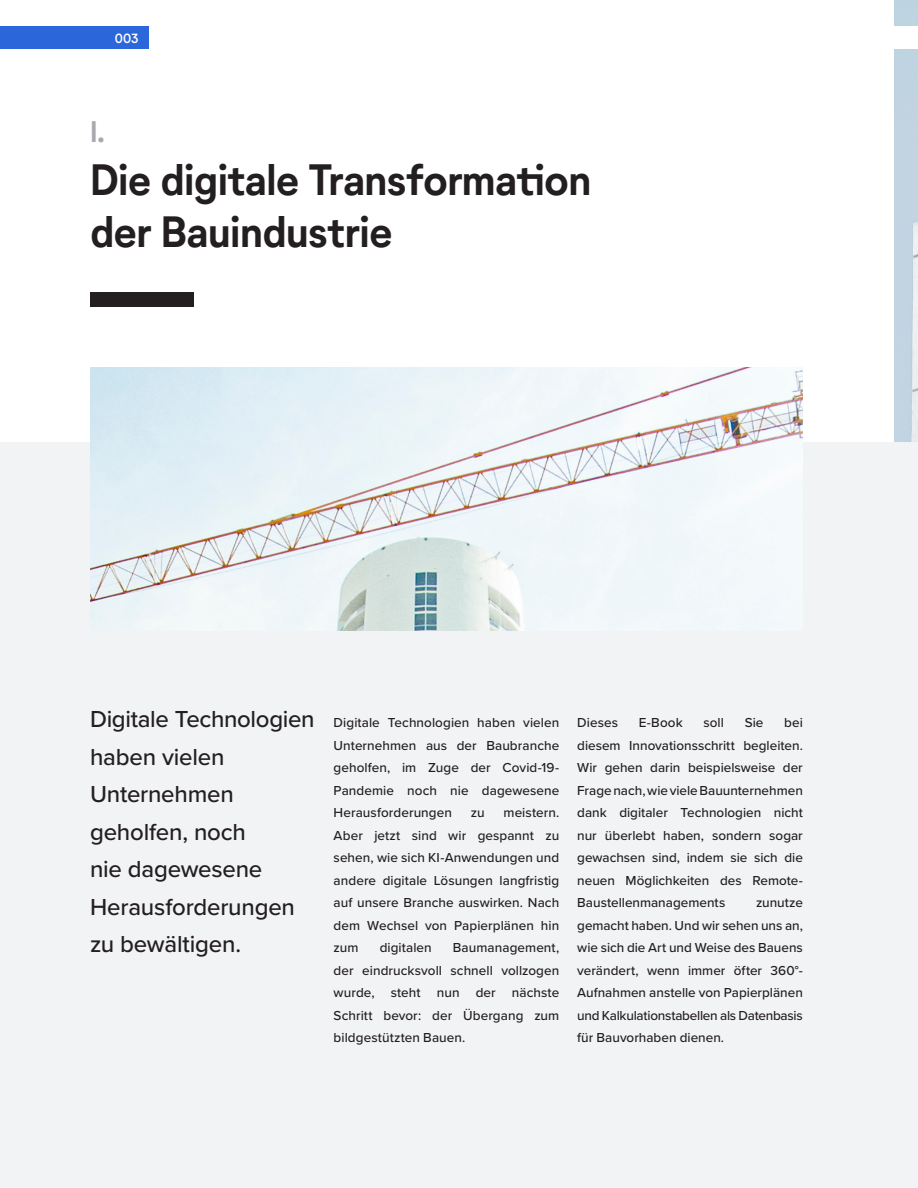
<style>
.page{position:relative;width:918px;height:1188px;background:#fff}
.page>*{position:absolute;margin:0;border:0;box-sizing:border-box;transform-origin:0 0}
.Headline_27_31_Left{font:700 42px/52.5px "Neutrif Studio";letter-spacing:-.015em;color:#231f20}
.Headline_27_31_Left-2{font:700 28.5px "Neutrif Studio";color:#a8a9ad}
.Headline_17_25_Left{font:500 24px/37.5px "Proxima Nova";letter-spacing:-.01em;color:#231f20}
.Copy_Text_08_14_Full{font:500 13.5px/22.5px "Proxima Nova";letter-spacing:.005em;color:#231f20;text-align:justify}
.t1{font:500 12.75px "Neutrif Studio";color:#fff}
</style>
<div class="page">
<img style="left:894px;top:0;width:24px;height:442px">
<div style="left:0;top:442px;width:918px;height:746px;background:#f2f3f4"></div>
<img style="left:90px;top:367px;width:713px;height:263px">
<div style="left:90px;top:292px;width:104px;height:16px;background:#231f20"></div>
<div style="left:0;top:26px;width:149px;height:23px;background:#2b66db"></div>
<div style="left:149px;top:26px;width:769px;height:23px;background:#fff"></div>
<p class="t1" style="left:115px;top:30px;width:25px">003</p>
<p class="Headline_27_31_Left-2" style="left:90px;top:115px;width:16px">I.</p>
<p class="Headline_27_31_Left" style="left:90px;top:154px;width:503px">Die digitale Transformation der Bauindustrie</p>
<p class="Headline_17_25_Left" style="left:90px;top:700px;width:226px">Digitale Technologien haben vielen<br>Unternehmen geholfen, noch<br>nie dagewesene<br>Herausforderungen zu bewältigen.</p>
<p class="Copy_Text_08_14_Full" style="left:334px;top:711px;width:227px">Digitale Technologien haben vielen Unternehmen aus der Baubranche geholfen, im Zuge der Covid-19- Pandemie noch nie dagewesene Herausforderungen</p>
<p class="Copy_Text_08_14_Full" style="left:334px;top:801px;width:227px;text-indent:170px">meistern.<br>Aber jetzt sind wir gespannt zu sehen, wie sich KI-Anwendungen und andere digitale Lösungen langfristig auf unsere Branche auswirken. Nach dem Wechsel von Papierplänen hin zum</p>
<p class="Copy_Text_08_14_Full" style="left:471px;top:801px;width:15px">zu</p>
<p class="Copy_Text_08_14_Full" style="left:380px;top:936px;width:54px">digitalen</p>
<p class="Copy_Text_08_14_Full" style="left:334px;top:936px;width:227px;text-indent:119px">Baumanagement, der eindrucksvoll schnell vollzogen wurde, steht nun der nächste Schritt bevor: der Übergang zum bildgestützten Bauen.</p>
<p class="Copy_Text_08_14_Full" style="left:577px;top:711px;width:227px;text-indent:207px">bei diesem Innovationsschritt begleiten.<br>Wir gehen darin beispielsweise der Frage nach, wie viele Bauunternehmen dank digitaler Technologien nicht nur überlebt haben, sondern sogar gewachsen sind, indem sie sich die neuen Möglichkeiten des Remote-Baustellenmanagements</p>
<p class="Copy_Text_08_14_Full" style="left:577px;top:711px;width:42px">Dieses</p>
<p class="Copy_Text_08_14_Full" style="left:639px;top:711px;width:45px">E-Book</p>
<p class="Copy_Text_08_14_Full" style="left:703px;top:711px;width:22px">soll</p>
<p class="Copy_Text_08_14_Full" style="left:745px;top:711px;width:20px">Sie</p>
<p class="Copy_Text_08_14_Full" style="left:577px;top:891px;width:227px;text-indent:179px">zunutze gemacht haben. Und wir sehen uns an, wie sich die Art und Weise des Bauens verändert, wenn immer öfter 360°- Aufnahmen anstelle von Papierplänen und Kalkulationstabellen als Datenbasis für Bauvorhaben dienen.</p>
</div>
